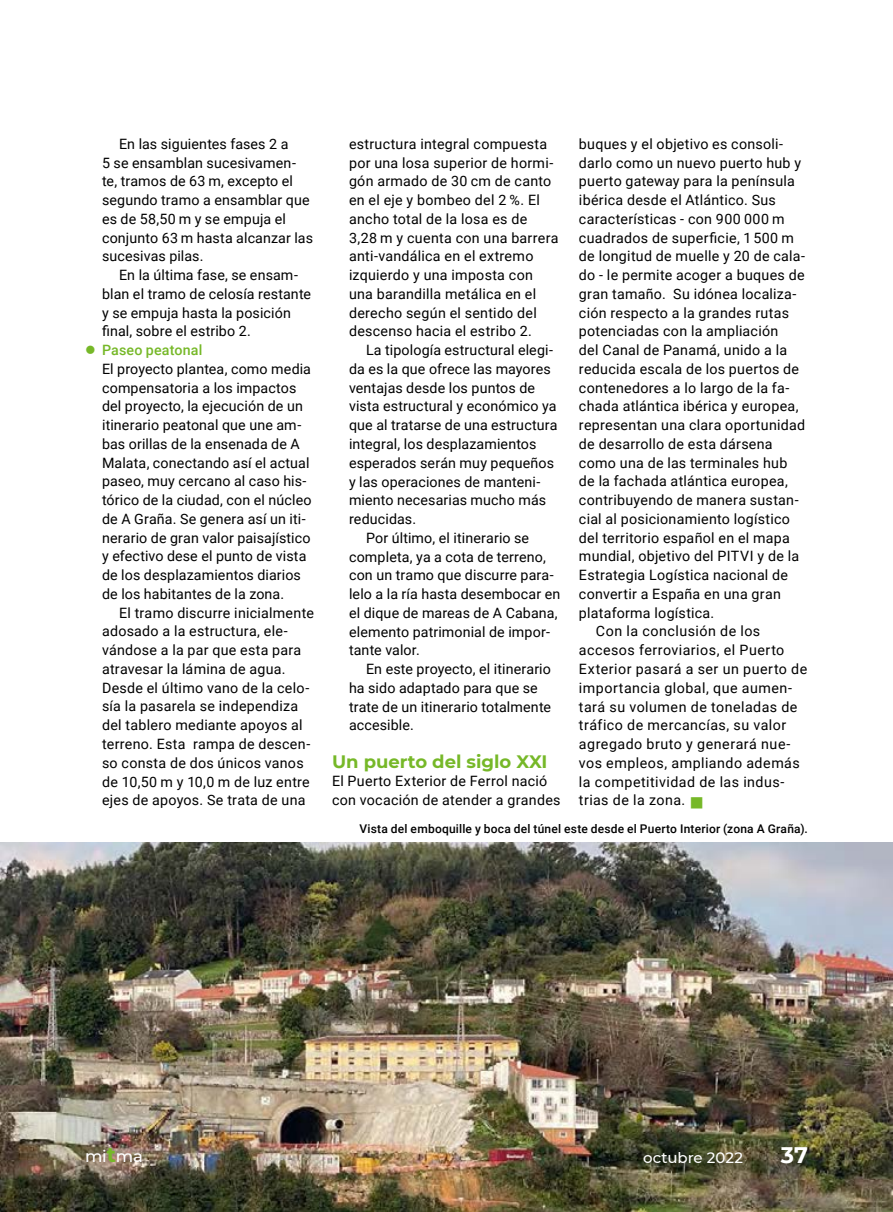
<style>
.page{position:relative;width:893px;height:1212px;background:#fff}
.page>*{position:absolute;margin:0;border:0;box-sizing:border-box;transform-origin:0 0}
.t1{font:700 22.5px "Montserrat";color:#fff}
.t2{font:700 18px "Montserrat";color:#76b828}
.t3{font:500 16.5px "Montserrat";color:#fff}
.t4{font:500 15px "Montserrat";color:#fff}
.t5{font:14.25px/18.8px "Roboto";letter-spacing:.015em;color:#000}
.t6{font:14.25px "Roboto";letter-spacing:.035em;color:#000}
.t7{font:500 12px "Roboto";letter-spacing:.015em;color:#000}
.s1{color:#76b828}
.s2{font-weight:500;color:#76b828}
.s3{font-weight:700;font-size:21px;color:#76b828}
</style>
<div class="page">
<img style="left:0;top:843px;width:893px;height:369px">
<p class="t5" style="left:102px;top:134px;width:213px;text-indent:17px">En las siguientes fases 2 a<br>5 se ensamblan sucesivamen&shy;te, tramos de 63 m, excepto el segundo tramo a ensamblar que es de 58,50 m y se empuja el conjunto 63 m hasta alcanzar las sucesivas pilas.</p>
<p class="t5" style="left:102px;top:265px;width:211px;text-indent:17px">En la última fase, se ensam&shy;blan el tramo de celosía restante y se empuja hasta la posición final, sobre el estribo 2.</p>
<p class="t5" style="left:102px;top:340px;width:211px;text-indent:-17px"><span class="s1">●</span> <span class="s2">Paseo peatonal<br></span>El proyecto plantea, como media compensatoria a los impactos del proyecto, la ejecución de un itinerario peatonal que une am&shy;bas orillas de la ensenada de A<br>Malata, conectando así el actual paseo, muy cercano al caso his&shy;tórico de la ciudad, con el núcleo de A Graña. Se genera así un iti&shy;nerario de gran valor paisajístico y efectivo dese el punto de vista de los desplazamientos diarios de los habitantes de la zona.</p>
<p class="t5" style="left:102px;top:603px;width:213px;text-indent:17px">El tramo discurre inicialmente adosado a la estructura, ele&shy;vándose a la par que esta para atravesar la lámina de agua.<br>Desde el último vano de la celo&shy;sía la pasarela se independiza del tablero mediante apoyos al terreno. Esta rampa de descen&shy;so consta de dos únicos vanos de 10,50 m y 10,0 m de luz entre ejes de apoyos. Se trata de una</p>
<p class="t5" style="left:579px;top:134px;width:206px">buques y el objetivo es consoli-</p>
<p class="t5" style="left:579px;top:153px;width:224px">darlo como un nuevo puerto hub y</p>
<p class="t5" style="left:579px;top:171px;width:217px">puerto gateway para la península</p>
<p class="t5" style="left:579px;top:190px;width:199px">ibérica desde el Atlántico. Sus</p>
<p class="t5" style="left:579px;top:209px;width:207px">características - con 900 000 m</p>
<p class="t5" style="left:579px;top:228px;width:217px">cuadrados de superficie, 1 500 m</p>
<p class="t5" style="left:579px;top:246px;width:228px">de longitud de muelle y 20 de cala-</p>
<p class="t5" style="left:579px;top:265px;width:227px">do - le permite acoger a buques de</p>
<p class="t5" style="left:579px;top:284px;width:219px">gran tamaño. Su idónea localiza-</p>
<p class="t5" style="left:579px;top:303px;width:212px">ción respecto a la grandes rutas</p>
<p class="t5" style="left:579px;top:321px;width:201px">potenciadas con la ampliación</p>
<p class="t5" style="left:579px;top:340px;width:210px">del Canal de Panamá, unido a la</p>
<p class="t5" style="left:579px;top:359px;width:222px">reducida escala de los puertos de</p>
<p class="t5" style="left:579px;top:378px;width:212px">contenedores a lo largo de la fa-</p>
<p class="t5" style="left:579px;top:396px;width:221px">chada atlántica ibérica y europea,</p>
<p class="t5" style="left:579px;top:415px;width:228px">representan una clara oportunidad</p>
<p class="t5" style="left:579px;top:434px;width:195px">de desarrollo de esta dársena</p>
<p class="t5" style="left:579px;top:453px;width:210px">como una de las terminales hub</p>
<p class="t5" style="left:579px;top:471px;width:210px">de la fachada atlántica europea,</p>
<p class="t5" style="left:579px;top:490px;width:221px">contribuyendo de manera sustan-</p>
<p class="t5" style="left:579px;top:509px;width:213px">cial al posicionamiento logístico</p>
<p class="t5" style="left:579px;top:528px;width:212px">del territorio español en el mapa</p>
<p class="t5" style="left:579px;top:546px;width:222px">mundial, objetivo del PITVI y de la</p>
<p class="t5" style="left:579px;top:565px;width:211px">Estrategia Logística nacional de</p>
<p class="t5" style="left:579px;top:584px;width:203px">convertir a España en una gran</p>
<p class="t5" style="left:579px;top:603px;width:137px">plataforma logística.</p>
<p class="t6" style="left:596px;top:621px;width:166px">Con la conclusión de los</p>
<p class="t6" style="left:579px;top:640px;width:207px">accesos ferroviarios, el Puerto</p>
<p class="t6" style="left:579px;top:659px;width:230px">Exterior pasará a ser un puerto de</p>
<p class="t6" style="left:579px;top:678px;width:215px">importancia global, que aumen-</p>
<p class="t6" style="left:579px;top:696px;width:220px">tará su volumen de toneladas de</p>
<p class="t6" style="left:579px;top:715px;width:209px">tráfico de mercancías, su valor</p>
<p class="t6" style="left:579px;top:734px;width:213px">agregado bruto y generará nue-</p>
<p class="t6" style="left:579px;top:753px;width:222px">vos empleos, ampliando además</p>
<p class="t6" style="left:579px;top:771px;width:207px">la competitividad de las indus-</p>
<p class="t5" style="left:579px;top:790px;width:127px">trias de la zona. <span class="s1">■</span></p>
<p class="t5" style="left:349px;top:134px;width:211px">estructura integral compuesta por una losa superior de hormi&shy;gón armado de 30 cm de canto en el eje y bombeo del 2 %. El ancho total de la losa es de<br>3,28 m y cuenta con una barrera anti-vandálica en el extremo izquierdo y una imposta con una barandilla metálica en el derecho según el sentido del descenso hacia el estribo 2.</p>
<p class="t5" style="left:366px;top:340px;width:188px">La tipología estructural elegi-</p>
<p class="t5" style="left:349px;top:359px;width:203px">da es la que ofrece las mayores</p>
<p class="t5" style="left:349px;top:378px;width:188px">ventajas desde los puntos de</p>
<p class="t5" style="left:349px;top:396px;width:209px">vista estructural y económico ya</p>
<p class="t5" style="left:349px;top:415px;width:210px">que al tratarse de una estructura</p>
<p class="t5" style="left:349px;top:434px;width:189px">integral, los desplazamientos</p>
<p class="t5" style="left:349px;top:453px;width:207px">esperados serán muy pequeños</p>
<p class="t5" style="left:349px;top:471px;width:193px">y las operaciones de manteni-</p>
<p class="t5" style="left:349px;top:490px;width:199px">miento necesarias mucho más</p>
<p class="t5" style="left:349px;top:509px;width:69px">reducidas.</p>
<p class="t5" style="left:366px;top:528px;width:165px">Por último, el itinerario se</p>
<p class="t5" style="left:349px;top:546px;width:198px">completa, ya a cota de terreno,</p>
<p class="t5" style="left:349px;top:565px;width:206px">con un tramo que discurre para-</p>
<p class="t5" style="left:349px;top:584px;width:213px">lelo a la ría hasta desembocar en</p>
<p class="t5" style="left:349px;top:603px;width:210px">el dique de mareas de A Cabana,</p>
<p class="t5" style="left:349px;top:622px;width:202px">elemento patrimonial de impor-</p>
<p class="t5" style="left:349px;top:640px;width:72px">tante valor.</p>
<p class="t5" style="left:366px;top:659px;width:186px">En este proyecto, el itinerario</p>
<p class="t5" style="left:349px;top:678px;width:190px">ha sido adaptado para que se</p>
<p class="t5" style="left:349px;top:697px;width:204px">trate de un itinerario totalmente</p>
<p class="t5" style="left:349px;top:715px;width:66px">accesible.</p>
<p class="t2" style="left:332px;top:748px;width:217px">Un puerto del siglo XXI</p>
<p class="t5" style="left:332px;top:771px;width:230px">El Puerto Exterior de Ferrol nació con vocación de atender a grandes</p>
<p class="t7" style="left:359px;top:820px;width:450px">Vista del emboquille y boca del túnel este desde el Puerto Interior (zona A Graña).</p>
<p class="t3" style="left:85px;top:1144px;width:59px">mi<span class="s3">t</span>ma</p>
<p class="t4" style="left:643px;top:1147px;width:101px">octubre 2022</p>
<h1 class="t1" style="left:781px;top:1139px;width:29px">37</h1>
</div>
